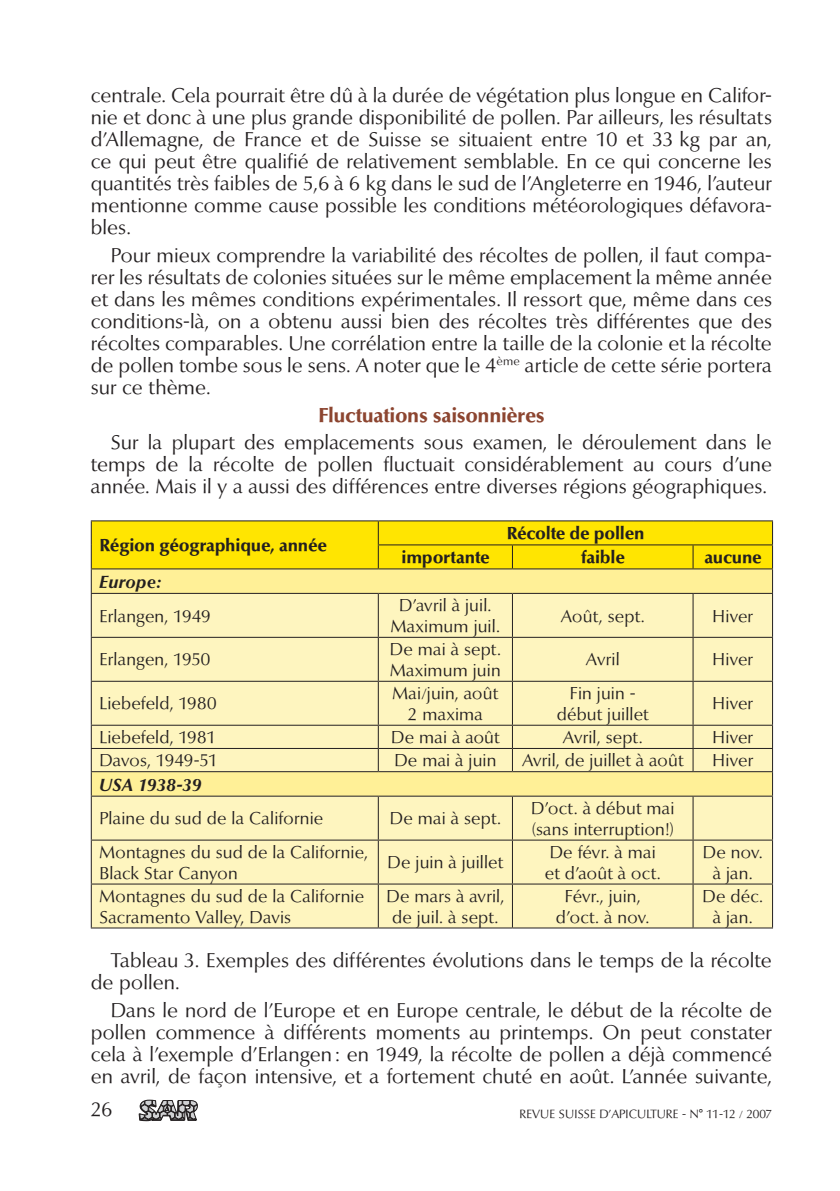
<style>
.page{position:relative;width:840px;height:1191px;background:#fff}
.page>*{position:absolute;margin:0;border:0;box-sizing:border-box;transform-origin:0 0}
.t1{font:20px/22px "Optima BQ";letter-spacing:.005em;color:#231f20;text-align:justify}
.t2{font:700 20px "Optima BQ";letter-spacing:.005em;color:#8c4530}
.t3{font:17.2px/20.8px "Optima BQ";letter-spacing:.01em;color:#231f20;text-align:center}
.t4{font:700 17.2px "Optima BQ";letter-spacing:.01em;color:#231f20}
.t5{font:italic 700 17.2px "Optima BQ";letter-spacing:.015em;color:#231f20}
.t6{font:12px "Optima BQ";letter-spacing:.02em;color:#231f20}
</style>
<div class="page">
<svg style="left:139px;top:1100px;width:58px;height:20px"></svg>
<svg style="left:92px;top:594px;width:679px;height:333px;background:#fbf1ba"></svg>
<hr style="left:91px;top:520px;width:287px;height:1px;background:#231f20">
<hr style="left:378px;top:520px;width:134px;height:1px;background:#231f20">
<hr style="left:512px;top:520px;width:180px;height:1px;background:#231f20">
<hr style="left:692px;top:520px;width:80px;height:1px;background:#231f20">
<svg style="left:91px;top:521px;width:681px;height:72px;background:#f7e232"></svg>
<hr style="left:91px;top:593px;width:287px;height:1px;background:#231f20">
<hr style="left:91px;top:594px;width:1px;height:43px;background:#231f20">
<hr style="left:378px;top:593px;width:134px;height:1px;background:#231f20">
<hr style="left:377px;top:594px;width:1px;height:43px;background:#231f20">
<hr style="left:512px;top:593px;width:180px;height:1px;background:#231f20">
<hr style="left:511px;top:594px;width:1px;height:43px;background:#231f20">
<hr style="left:692px;top:593px;width:80px;height:1px;background:#231f20">
<hr style="left:692px;top:594px;width:1px;height:43px;background:#231f20">
<hr style="left:771px;top:594px;width:1px;height:43px;background:#231f20">
<hr style="left:91px;top:637px;width:287px;height:1px;background:#231f20">
<hr style="left:91px;top:638px;width:1px;height:43px;background:#231f20">
<hr style="left:378px;top:637px;width:134px;height:1px;background:#231f20">
<hr style="left:377px;top:638px;width:1px;height:43px;background:#231f20">
<hr style="left:512px;top:637px;width:180px;height:1px;background:#231f20">
<hr style="left:511px;top:638px;width:1px;height:43px;background:#231f20">
<hr style="left:692px;top:637px;width:80px;height:1px;background:#231f20">
<hr style="left:692px;top:638px;width:1px;height:43px;background:#231f20">
<hr style="left:771px;top:638px;width:1px;height:43px;background:#231f20">
<hr style="left:91px;top:681px;width:287px;height:1px;background:#231f20">
<hr style="left:91px;top:682px;width:1px;height:42px;background:#231f20">
<hr style="left:378px;top:681px;width:134px;height:1px;background:#231f20">
<hr style="left:377px;top:682px;width:1px;height:42px;background:#231f20">
<hr style="left:512px;top:681px;width:180px;height:1px;background:#231f20">
<hr style="left:511px;top:682px;width:1px;height:42px;background:#231f20">
<hr style="left:692px;top:681px;width:80px;height:1px;background:#231f20">
<hr style="left:692px;top:682px;width:1px;height:42px;background:#231f20">
<hr style="left:771px;top:682px;width:1px;height:42px;background:#231f20">
<hr style="left:91px;top:724px;width:287px;height:1px;background:#231f20">
<hr style="left:378px;top:724px;width:134px;height:1px;background:#231f20">
<hr style="left:512px;top:724px;width:180px;height:1px;background:#231f20">
<hr style="left:692px;top:724px;width:80px;height:1px;background:#231f20">
<hr style="left:91px;top:748px;width:287px;height:1px;background:#231f20">
<hr style="left:378px;top:748px;width:134px;height:1px;background:#231f20">
<svg style="left:377px;top:725px;width:1px;height:46px"></svg>
<hr style="left:512px;top:748px;width:180px;height:1px;background:#231f20">
<svg style="left:511px;top:725px;width:1px;height:46px"></svg>
<hr style="left:692px;top:748px;width:80px;height:1px;background:#231f20">
<svg style="left:692px;top:725px;width:1px;height:46px"></svg>
<hr style="left:91px;top:771px;width:287px;height:1px;background:#231f20">
<svg style="left:91px;top:725px;width:1px;height:70px"></svg>
<hr style="left:378px;top:771px;width:134px;height:1px;background:#231f20">
<hr style="left:512px;top:771px;width:180px;height:1px;background:#231f20">
<hr style="left:692px;top:771px;width:80px;height:1px;background:#231f20">
<svg style="left:771px;top:725px;width:1px;height:70px"></svg>
<hr style="left:91px;top:795px;width:287px;height:1px;background:#231f20">
<hr style="left:91px;top:796px;width:1px;height:43px;background:#231f20">
<hr style="left:378px;top:795px;width:134px;height:1px;background:#231f20">
<hr style="left:377px;top:796px;width:1px;height:43px;background:#231f20">
<hr style="left:512px;top:795px;width:180px;height:1px;background:#231f20">
<hr style="left:511px;top:796px;width:1px;height:43px;background:#231f20">
<hr style="left:692px;top:795px;width:80px;height:1px;background:#231f20">
<hr style="left:692px;top:796px;width:1px;height:43px;background:#231f20">
<hr style="left:771px;top:796px;width:1px;height:43px;background:#231f20">
<hr style="left:91px;top:839px;width:287px;height:1px;background:#231f20">
<hr style="left:91px;top:840px;width:1px;height:43px;background:#231f20">
<hr style="left:378px;top:839px;width:134px;height:1px;background:#231f20">
<hr style="left:377px;top:840px;width:1px;height:43px;background:#231f20">
<hr style="left:512px;top:839px;width:180px;height:1px;background:#231f20">
<hr style="left:511px;top:840px;width:1px;height:43px;background:#231f20">
<hr style="left:692px;top:839px;width:80px;height:1px;background:#231f20">
<hr style="left:692px;top:840px;width:1px;height:43px;background:#231f20">
<hr style="left:771px;top:840px;width:1px;height:43px;background:#231f20">
<hr style="left:91px;top:883px;width:287px;height:1px;background:#231f20">
<hr style="left:91px;top:884px;width:1px;height:43px;background:#231f20">
<hr style="left:378px;top:883px;width:134px;height:1px;background:#231f20">
<hr style="left:377px;top:884px;width:1px;height:43px;background:#231f20">
<hr style="left:512px;top:883px;width:180px;height:1px;background:#231f20">
<hr style="left:511px;top:884px;width:1px;height:43px;background:#231f20">
<hr style="left:692px;top:883px;width:80px;height:1px;background:#231f20">
<hr style="left:692px;top:884px;width:1px;height:43px;background:#231f20">
<hr style="left:771px;top:884px;width:1px;height:43px;background:#231f20">
<hr style="left:91px;top:927px;width:287px;height:1px;background:#231f20">
<hr style="left:378px;top:927px;width:134px;height:1px;background:#231f20">
<hr style="left:512px;top:927px;width:180px;height:1px;background:#231f20">
<hr style="left:692px;top:927px;width:80px;height:1px;background:#231f20">
<p class="t1" style="left:91px;top:85px;width:682px">centrale. Cela pourrait être dû à la durée de végétation plus longue en Califor&shy;nie et donc à une plus grande disponibilité de pollen. Par ailleurs, les résultats d’Allemagne, de France et de Suisse se situaient entre 10 et 33 kg par an, ce qui peut être qualifié de relativement semblable. En ce qui concerne les quantités très faibles de 5,6 à 6 kg dans le sud de l’Angleterre en 1946, l’auteur mentionne comme cause possible les conditions météorologiques défavora&shy;bles.</p>
<p class="t1" style="left:91px;top:245px;width:682px;text-indent:20px">Pour mieux comprendre la variabilité des récoltes de pollen, il faut compa&shy;rer les résultats de colonies situées sur le même emplacement la même année et dans les mêmes conditions expérimentales. Il ressort que, même dans ces conditions-là, on a obtenu aussi bien des récoltes très différentes que des récoltes comparables. Une corrélation entre la taille de la colonie et la récolte de pollen tombe sous le sens. A noter que le 4<sup>ème</sup> article de cette série portera sur ce thème.</p>
<p class="t2" style="left:318px;top:403px;width:227px">Fluctuations saisonnières</p>
<p class="t1" style="left:91px;top:432px;width:682px;text-indent:20px">Sur la plupart des emplacements sous examen, le déroulement dans le temps de la récolte de pollen fluctuait considérablement au cours d’une année. Mais il y a aussi des différences entre diverses régions géographiques.</p>
<p class="t4" style="left:99px;top:536px;width:228px">Région géographique, année</p>
<p class="t4" style="left:506px;top:524px;width:139px">Récolte de pollen</p>
<p class="t4" style="left:401px;top:548px;width:89px">importante</p>
<p class="t4" style="left:581px;top:548px;width:45px">faible</p>
<p class="t4" style="left:704px;top:548px;width:58px">aucune</p>
<p class="t5" style="left:99px;top:571px;width:63px">Europe:</p>
<p class="t3" style="left:99px;top:605px;width:112px">Erlangen, 1949</p>
<p class="t3" style="left:390px;top:595px;width:111px">D’avril à juil.<br>Maximum juil.</p>
<p class="t3" style="left:560px;top:605px;width:85px">Août, sept.</p>
<p class="t3" style="left:712px;top:605px;width:42px">Hiver</p>
<p class="t3" style="left:99px;top:649px;width:112px">Erlangen, 1950</p>
<p class="t3" style="left:389px;top:639px;width:113px;text-align:left">De mai à sept.<br>Maximum juin</p>
<p class="t3" style="left:585px;top:649px;width:35px">Avril</p>
<p class="t3" style="left:712px;top:649px;width:42px">Hiver</p>
<p class="t3" style="left:99px;top:693px;width:118px">Liebefeld, 1980</p>
<p class="t3" style="left:392px;top:683px;width:107px">Mai/juin, août<br>2 maxima</p>
<p class="t3" style="left:556px;top:683px;width:93px">Fin juin - début juillet</p>
<p class="t3" style="left:712px;top:693px;width:42px">Hiver</p>
<p class="t3" style="left:99px;top:727px;width:118px">Liebefeld, 1981</p>
<p class="t3" style="left:391px;top:727px;width:110px">De mai à août</p>
<p class="t3" style="left:562px;top:727px;width:81px">Avril, sept.</p>
<p class="t3" style="left:712px;top:727px;width:42px">Hiver</p>
<p class="t3" style="left:99px;top:750px;width:120px">Davos, 1949-51</p>
<p class="t3" style="left:394px;top:750px;width:103px">De mai à juin</p>
<p class="t3" style="left:521px;top:750px;width:163px">Avril, de juillet à août</p>
<p class="t3" style="left:712px;top:750px;width:42px">Hiver</p>
<p class="t5" style="left:99px;top:774px;width:104px">USA 1938-39</p>
<p class="t3" style="left:99px;top:808px;width:225px">Plaine du sud de la Californie</p>
<p class="t3" style="left:389px;top:808px;width:113px">De mai à sept.</p>
<p class="t3" style="left:531px;top:798px;width:145px;text-align:left">D’oct. à début mai (sans interruption!)</p>
<p class="t3" style="left:99px;top:842px;width:270px;text-align:left">Montagnes du sud de la Californie,<br>Black Star Canyon</p>
<p class="t3" style="left:387px;top:852px;width:117px">De juin à juillet</p>
<p class="t3" style="left:544px;top:842px;width:117px;text-align:left">De févr. à mai et d’août à oct.</p>
<p class="t3" style="left:702px;top:842px;width:61px">De nov. à jan.</p>
<p class="t3" style="left:99px;top:886px;width:266px;text-align:left">Montagnes du sud de la Californie<br>Sacramento Valley, Davis</p>
<p class="t3" style="left:386px;top:886px;width:119px">De mars à avril, de juil. à sept.</p>
<p class="t3" style="left:555px;top:886px;width:95px">Févr., juin, d’oct. à nov.</p>
<p class="t3" style="left:702px;top:886px;width:62px">De déc. à jan.</p>
<p class="t1" style="left:91px;top:949px;width:682px;text-indent:20px">Tableau 3. Exemples des différentes évolutions dans le temps de la récolte de pollen.</p>
<p class="t1" style="left:91px;top:999px;width:682px;text-indent:20px">Dans le nord de l’Europe et en Europe centrale, le début de la récolte de pollen commence à différents moments au printemps. On peut constater cela à l’exemple d’Erlangen: en 1949, la récolte de pollen a déjà commencé en avril, de façon intensive, et a fortement chuté en août. L’année suivante,</p>
<p class="t1" style="left:91px;top:1099px;width:23px">26</p>
<p class="t6" style="left:519px;top:1107px;width:254px">REVUE SUISSE D’APICULTURE - N° 11-12 / 2007</p>
</div>
